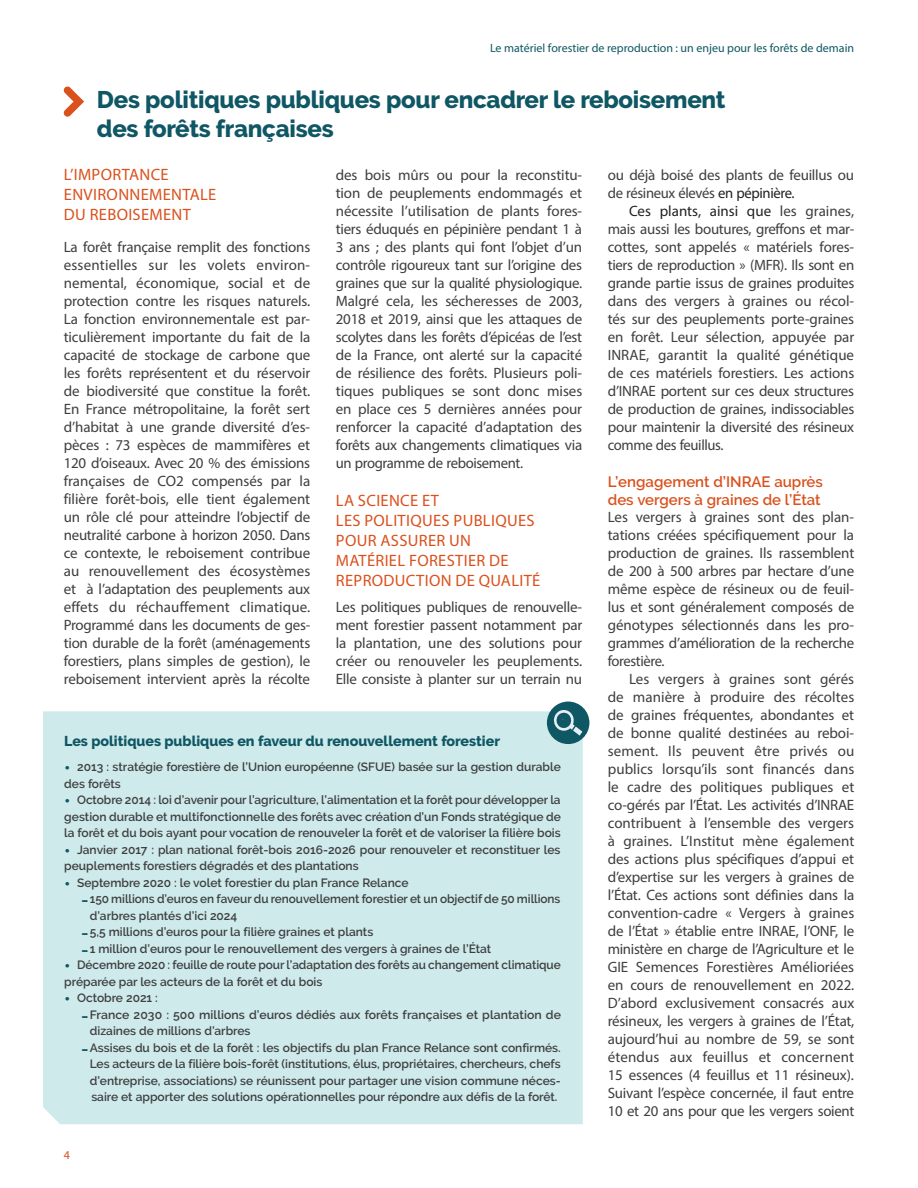
<style>
.page{position:relative;width:918px;height:1188px;background:#fff}
.page>*{position:absolute;margin:0;border:0;box-sizing:border-box;transform-origin:0 0}
.t1{font:800 24px/28.8px "Raleway";letter-spacing:-.01em;color:#0f5764}
.t2{font:16.5px/19.8px "Myriad Pro";letter-spacing:.02em;color:#da511d}
.t3{font:15px/18px "Myriad Pro";letter-spacing:-.015em;color:#3e3e3f;text-align:justify}
.t4{font:600 15px/18px "Raleway";color:#da511d}
.t5{font:800 14.25px "Raleway";color:#0f5764}
.t6{font:600 12px/16.5px "Raleway";color:#3e3e3f}
.t7{font:12px "Myriad Pro";color:#0f5764}
.t8{font:12px "Myriad Pro";color:#da511d}
.s1{color:#202122}
.s2{font-size:18px;color:#0f5764}
</style>
<div class="page">
<div style="left:43px;top:711px;width:540px;height:413px;background:#ceeaeb"></div>
<div style="left:547px;top:702px;width:42px;height:42px;background:#0f5764;border-radius:50%"></div>
<svg style="left:553px;top:710px;width:29px;height:26px"></svg>
<svg style="left:63px;top:86px;width:21px;height:31px"></svg>
<p class="t7" style="left:490px;top:42px;width:366px">Le matériel forestier de reproduction : un enjeu pour les forêts de demain</p>
<h1 class="t1" style="left:97px;top:87px;width:630px">Des politiques publiques pour encadrer le reboisement des forêts françaises</h1>
<p class="t2" style="left:64px;top:165px;width:154px">L’IMPORTANCE<br>ENVIRONNEMENTALE<br>DU REBOISEMENT</p>
<p class="t3" style="left:64px;top:238px;width:248px">La forêt française remplit des fonctions essentielles sur les volets environ&shy;nemental, économique, social et de protection contre les risques naturels.<br>La fonction environnementale est par&shy;ticulièrement importante du fait de la capacité de stockage de carbone que les forêts représentent et du réservoir de biodiversité que constitue la forêt.<br>En France métropolitaine, la forêt sert d’habitat à une grande diversité d’es&shy;pèces : 73 espèces de mammifères et 120 d’oiseaux. Avec 20 % des émissions françaises de CO2 compensés par la filière forêt-bois, elle tient également un rôle clé pour atteindre l’objectif de neutralité carbone à horizon 2050. Dans ce contexte, le reboisement contribue au renouvellement des écosystèmes et à l’adaptation des peuplements aux effets du réchauffement climatique.<br>Programmé dans les documents de ges&shy;tion durable de la forêt (aménagements forestiers, plans simples de gestion), le reboisement intervient après la récolte</p>
<p class="t3" style="left:608px;top:166px;width:248px">ou déjà boisé des plants de feuillus ou de résineux élevés <span class="s1">en pépinière.</span></p>
<p class="t3" style="left:608px;top:202px;width:248px;text-indent:21px"><span class="s1">Ces plants, ainsi que</span> les graines, mais aussi les boutures, greffons et mar&shy;cottes, sont appelés « matériels fores&shy;tiers de reproduction » (MFR). Ils sont en grande partie issus de graines produites dans des vergers à graines ou récol&shy;tés sur des peuplements porte-graines en forêt. Leur sélection, appuyée par INRAE, garantit la qualité génétique de ces matériels forestiers. Les actions d’INRAE portent sur ces deux structures de production de graines, indissociables pour maintenir la diversité des résineux comme des feuillus.</p>
<p class="t4" style="left:608px;top:472px;width:217px">L’engagement d’INRAE auprès des vergers à graines de l’État</p>
<p class="t3" style="left:608px;top:508px;width:248px">Les vergers à graines sont des plan&shy;tations créées spécifiquement pour la production de graines. Ils rassemblent de 200 à 500 arbres par hectare d’une même espèce de résineux ou de feuil&shy;lus et sont généralement composés de génotypes sélectionnés dans les pro&shy;grammes d’amélioration de la recherche forestière.</p>
<p class="t3" style="left:608px;top:670px;width:248px;text-indent:21px">Les vergers à graines sont gérés de manière à produire des récoltes de graines fréquentes, abondantes et de bonne qualité destinées au reboi&shy;sement. Ils peuvent être privés ou publics lorsqu’ils sont financés dans le cadre des politiques publiques et co-gérés par l’État. Les activités d’INRAE contribuent à l’ensemble des vergers à graines. L’Institut mène également des actions plus spécifiques d’appui et d’expertise sur les vergers à graines de l’État. Ces actions sont définies dans la convention-cadre « Vergers à graines de l’État » établie entre INRAE, l’ONF, le ministère en charge de l’Agriculture et le GIE Semences Forestières Amélioriées en cours de renouvellement en 2022.<br>D’abord exclusivement consacrés aux résineux, les vergers à graines de l’État, aujourd’hui au nombre de 59, se sont étendus aux feuillus et concernent 15 essences (4 feuillus et 11 résineux).<br>Suivant l’espèce concernée, il faut entre 10 et 20 ans pour que les vergers soient</p>
<p class="t3" style="left:336px;top:166px;width:248px">des bois mûrs ou pour la reconstitu&shy;tion de peuplements endommagés et nécessite l’utilisation de plants fores&shy;tiers éduqués en pépinière pendant 1 à 3 ans ; des plants qui font l’objet d’un contrôle rigoureux tant sur l’origine des graines que sur la qualité physiologique.<br>Malgré cela, les sécheresses de 2003, 2018 et 2019, ainsi que les attaques de scolytes dans les forêts d’épicéas de l’est de la France, ont alerté sur la capacité de résilience des forêts. Plusieurs poli&shy;tiques publiques se sont donc mises en place ces 5 dernières années pour renforcer la capacité d’adaptation des forêts aux changements climatiques via un programme de reboisement.</p>
<p class="t2" style="left:336px;top:491px;width:206px">LA SCIENCE ET<br>LES POLITIQUES PUBLIQUES<br>POUR ASSURER UN<br>MATÉRIEL FORESTIER DE<br>REPRODUCTION DE QUALITÉ</p>
<p class="t3" style="left:336px;top:598px;width:248px">Les politiques publiques de renouvelle&shy;ment forestier passent notamment par la plantation, une des solutions pour créer ou renouveler les peuplements.<br>Elle consiste à planter sur un terrain nu</p>
<p class="t5" style="left:64px;top:735px;width:437px">Les politiques publiques en faveur du renouvellement forestier</p>
<p class="t6" style="left:64px;top:759px;width:498px"><span class="s2">•</span> 2013 : stratégie forestière de l’Union européenne (SFUE) basée sur la gestion durable des forêts</p>
<p class="t6" style="left:64px;top:792px;width:498px;text-align:justify"><span class="s2">•</span> Octobre 2014 : loi d’avenir pour l’agriculture, l’alimentation et la forêt pour développer la gestion durable et multifonctionnelle des forêts avec création d’un Fonds stratégique de la forêt et du bois ayant pour vocation de renouveler la forêt et de valoriser la filière bois</p>
<p class="t6" style="left:64px;top:841px;width:498px"><span class="s2">•</span> Janvier 2017 : plan national forêt-bois 2016-2026 pour renouveler et reconstituer les peuplements forestiers dégradés et des plantations</p>
<p class="t6" style="left:64px;top:874px;width:346px"><span class="s2">•</span> Septembre 2020 : le volet forestier du plan France Relance</p>
<p class="t6" style="left:81px;top:891px;width:481px"><span class="s2">-</span>150 millions d’euros en faveur du renouvellement forestier et un objectif de 50 millions</p>
<p class="t6" style="left:90px;top:907px;width:149px">d’arbres plantés d’ici 2024</p>
<p class="t6" style="left:81px;top:924px;width:293px"><span class="s2">-</span>5,5 millions d’euros pour la filière graines et plants</p>
<p class="t6" style="left:81px;top:940px;width:412px"><span class="s2">-</span>1 million d’euros pour le renouvellement des vergers à graines de l’État</p>
<p class="t6" style="left:64px;top:957px;width:498px"><span class="s2">•</span> Décembre 2020 : feuille de route pour l’adaptation des forêts au changement climatique préparée par les acteurs de la forêt et du bois</p>
<p class="t6" style="left:64px;top:990px;width:95px"><span class="s2">•</span> Octobre 2021 :</p>
<p class="t6" style="left:81px;top:1006px;width:481px"><span class="s2">-</span>France 2030 : 500 millions d’euros dédiés aux forêts françaises et plantation de</p>
<p class="t6" style="left:90px;top:1023px;width:162px">dizaines de millions d’arbres</p>
<p class="t6" style="left:81px;top:1039px;width:481px"><span class="s2">-</span>Assises du bois et de la forêt : les objectifs du plan France Relance sont confirmés.</p>
<p class="t6" style="left:90px;top:1056px;width:472px">Les acteurs de la filière bois-forêt (institutions, élus, propriétaires, chercheurs, chefs</p>
<p class="t6" style="left:90px;top:1072px;width:472px">d’entreprise, associations) se réunissent pour partager une vision commune néces-</p>
<p class="t6" style="left:91px;top:1089px;width:468px">saire et apporter des solutions opérationnelles pour répondre aux défis de la forêt.</p>
<p class="t8" style="left:64px;top:1149px;width:8px">4</p>
</div>
